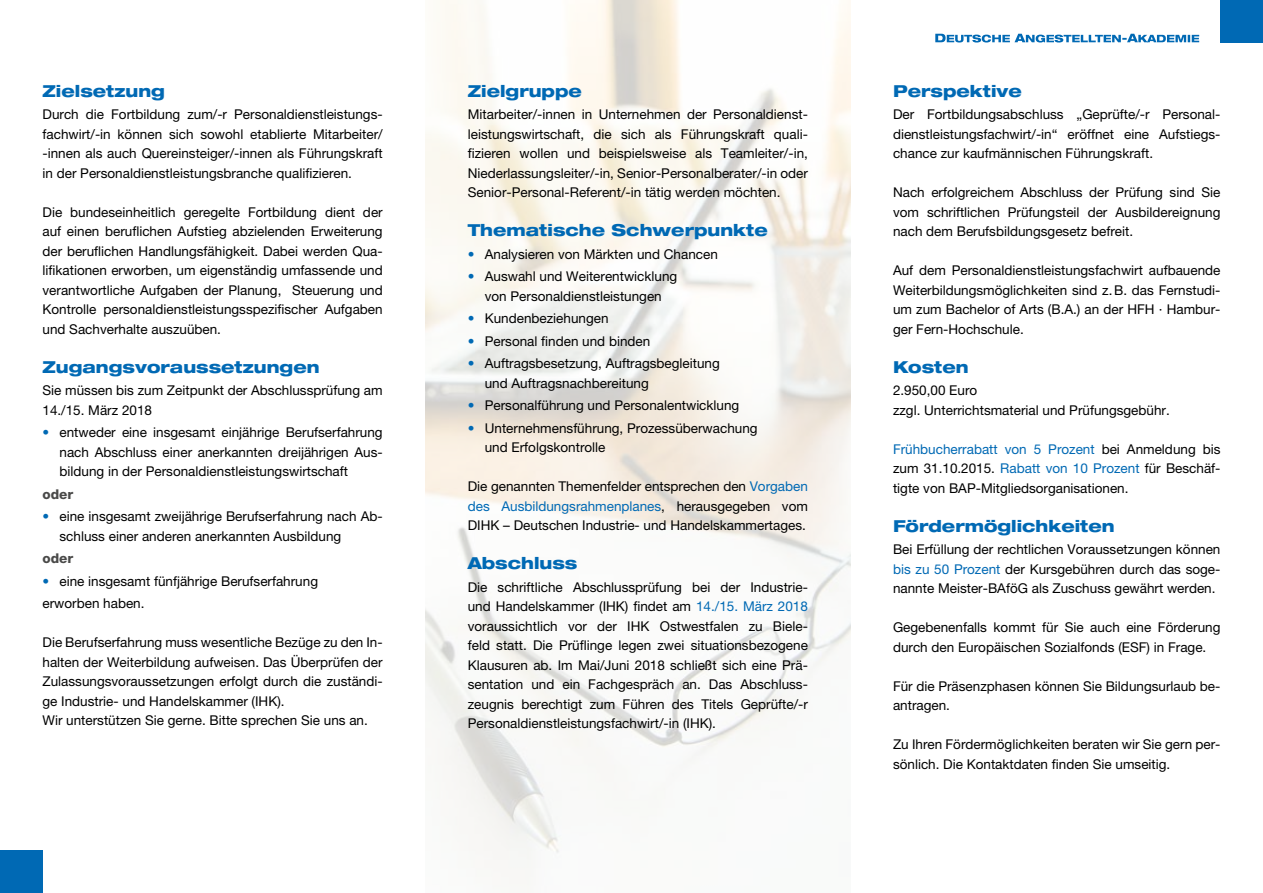
<style>
.page{position:relative;width:1263px;height:893px;background:#fff}
.page>*{position:absolute;margin:0;border:0;box-sizing:border-box;transform-origin:0 0}
.t1{font:800 expanded 16.5px "Helvetica Neue LT Pro";color:#0069b4}
.t2{font:13.5px/19.5px "Helvetica Neue LT Pro";color:#000;text-align:justify}
.t3{font:800 13.5px "Helvetica Neue LT Pro";color:#4a4a49}
.s1{color:#0069b4}
</style>
<div class="page">
<div style="left:1220px;top:0;width:43px;height:43px;background:#0069b4"></div>
<svg style="left:935px;top:34px;width:264px;height:9px"></svg>
<div style="left:0;top:850px;width:43px;height:43px;background:#0069b4"></div>
<img style="left:425px;top:0;width:425px;height:869px">
<p class="t1" style="left:43px;top:80px;width:124px">Zielsetzung</p>
<p class="t2" style="left:43px;top:105px;width:342px">Durch die Fortbildung zum/-r Personaldienstleistungs&shy;fachwirt/-in können sich sowohl etablierte Mitarbeiter/ -innen als auch Quereinsteiger/-innen als Führungskraft in der Personaldienstleistungsbranche qualifizieren.</p>
<p class="t2" style="left:43px;top:202px;width:342px">Die bundeseinheitlich geregelte Fortbildung dient der auf einen beruflichen Aufstieg abzielenden Erweiterung der beruflichen Handlungsfähigkeit. Dabei werden Qua&shy;lifikationen erworben, um eigenständig umfassende und verantwortliche Aufgaben der Planung, Steuerung und Kontrolle personaldienstleistungsspezifischer Aufgaben und Sachverhalte auszuüben.</p>
<p class="t1" style="left:43px;top:356px;width:279px">Zugangsvoraussetzungen</p>
<p class="t2" style="left:43px;top:381px;width:342px">Sie müssen bis zum Zeitpunkt der Abschlussprüfung am<br>14./15. März 2018</p>
<p class="t2" style="left:60px;top:423px;width:325px;text-indent:-17px"><span class="s1">•</span> entweder eine insgesamt einjährige Berufserfahrung nach Abschluss einer anerkannten dreijährigen Aus&shy;bildung in der Personaldienstleistungswirtschaft</p>
<p class="t3" style="left:43px;top:486px;width:32px">oder</p>
<p class="t2" style="left:60px;top:507px;width:325px;text-indent:-17px"><span class="s1">•</span> eine insgesamt zweijährige Berufserfahrung nach Ab&shy;schluss einer anderen anerkannten Ausbildung</p>
<p class="t3" style="left:43px;top:550px;width:32px">oder</p>
<p class="t2" style="left:43px;top:570px;width:277px;line-height:22.5px"><span class="s1">•</span> eine insgesamt fünfjährige Berufserfahrung erworben haben.</p>
<p class="t2" style="left:43px;top:633px;width:342px;text-align:left">Die Berufserfahrung muss wesentliche Bezüge zu den In&shy;halten der Weiterbildung aufweisen. Das Überprüfen der Zulassungsvoraussetzungen erfolgt durch die zuständi&shy;ge Industrie- und Handelskammer (IHK).<br>Wir unterstützen Sie gerne. Bitte sprechen Sie uns an.</p>
<p class="t1" style="left:468px;top:80px;width:116px">Zielgruppe</p>
<p class="t2" style="left:468px;top:105px;width:342px">Mitarbeiter/-innen in Unternehmen der Personaldienst&shy;leistungswirtschaft, die sich als Führungskraft quali&shy;fizieren wollen und beispielsweise als Teamleiter/-in, Niederlassungsleiter/-in, Senior-Personalberater/-in oder Senior-Personal-Referent/-in tätig werden möchten.</p>
<p class="t1" style="left:468px;top:220px;width:301px">Thematische Schwerpunkte</p>
<p class="t2" style="left:468px;top:244px;width:252px"><span class="s1">•</span> Analysieren von Märkten und Chancen</p>
<p class="t2" style="left:468px;top:267px;width:211px;text-align:center"><span class="s1">•</span> Auswahl und Weiterentwicklung von Personaldienstleistungen</p>
<p class="t2" style="left:468px;top:309px;width:142px"><span class="s1">•</span> Kundenbeziehungen</p>
<p class="t2" style="left:468px;top:331px;width:184px"><span class="s1">•</span> Personal finden und binden</p>
<p class="t2" style="left:485px;top:354px;width:237px;text-indent:-17px"><span class="s1">•</span> Auftragsbesetzung, Auftragsbegleitung und Auftragsnachbereitung</p>
<p class="t2" style="left:468px;top:396px;width:273px"><span class="s1">•</span> Personalführung und Personalentwicklung</p>
<p class="t2" style="left:485px;top:418px;width:274px;text-indent:-17px"><span class="s1">•</span> Unternehmensführung, Prozessüberwachung und Erfolgskontrolle</p>
<p class="t2" style="left:468px;top:477px;width:342px">Die genannten Themenfelder entsprechen den <span class="s1">Vorgaben des Ausbildungsrahmenplanes</span>, herausgegeben vom DIHK – Deutschen Industrie- und Handelskammertages.</p>
<p class="t1" style="left:468px;top:553px;width:111px">Abschluss</p>
<p class="t2" style="left:468px;top:577px;width:342px">Die schriftliche Abschlussprüfung bei der Industrie&shy;und Handelskammer (IHK) findet am <span class="s1">14./15. März 2018 </span>voraussichtlich vor der IHK Ostwestfalen zu Biele&shy;feld statt. Die Prüflinge legen zwei situationsbezogene Klausuren ab. Im Mai/Juni 2018 schließt sich eine Prä&shy;sentation und ein Fachgespräch an. Das Abschluss&shy;zeugnis berechtigt zum Führen des Titels Geprüfte/-r Personaldienstleistungsfachwirt/-in (IHK).</p>
<p class="t1" style="left:893px;top:80px;width:130px">Perspektive</p>
<p class="t2" style="left:893px;top:105px;width:329px">Der Fortbildungsabschluss „Geprüfte/-r Personal&shy;dienstleistungsfachwirt/-in“ eröffnet eine Aufstiegs&shy;chance zur kaufmännischen Führungskraft.</p>
<p class="t2" style="left:893px;top:183px;width:329px">Nach erfolgreichem Abschluss der Prüfung sind Sie vom schriftlichen Prüfungsteil der Ausbildereignung nach dem Berufsbildungsgesetz befreit.</p>
<p class="t2" style="left:893px;top:261px;width:329px">Auf dem Personaldienstleistungsfachwirt aufbauende Weiterbildungsmöglichkeiten sind z.B. das Fernstudi&shy;um zum Bachelor of Arts (B.A.) an der HFH ∙ Hambur&shy;ger Fern-Hochschule.</p>
<p class="t1" style="left:893px;top:356px;width:77px">Kosten</p>
<p class="t2" style="left:893px;top:381px;width:278px">2.950,00 Euro<br>zzgl. Unterrichtsmaterial und Prüfungsgebühr.</p>
<p class="t2" style="left:893px;top:439px;width:329px"><span class="s1">Frühbucherrabatt von 5 Prozent</span> bei Anmeldung bis zum 31.10.2015. <span class="s1">Rabatt von 10 Prozent</span> für Beschäf&shy;tigte von BAP-Mitgliedsorganisationen.</p>
<p class="t1" style="left:893px;top:515px;width:223px">Fördermöglichkeiten</p>
<p class="t2" style="left:893px;top:540px;width:329px">Bei Erfüllung der rechtlichen Voraussetzungen können <span class="s1">bis zu 50 Prozent</span> der Kursgebühren durch das soge&shy;nannte Meister-BAföG als Zuschuss gewährt werden.</p>
<p class="t2" style="left:893px;top:618px;width:329px">Gegebenenfalls kommt für Sie auch eine Förderung durch den Europäischen Sozialfonds (ESF) in Frage.</p>
<p class="t2" style="left:893px;top:676px;width:329px">Für die Präsenzphasen können Sie Bildungsurlaub be&shy;antragen.</p>
<p class="t2" style="left:893px;top:735px;width:329px">Zu Ihren Fördermöglichkeiten beraten wir Sie gern per&shy;sönlich. Die Kontaktdaten finden Sie umseitig.</p>
</div>
